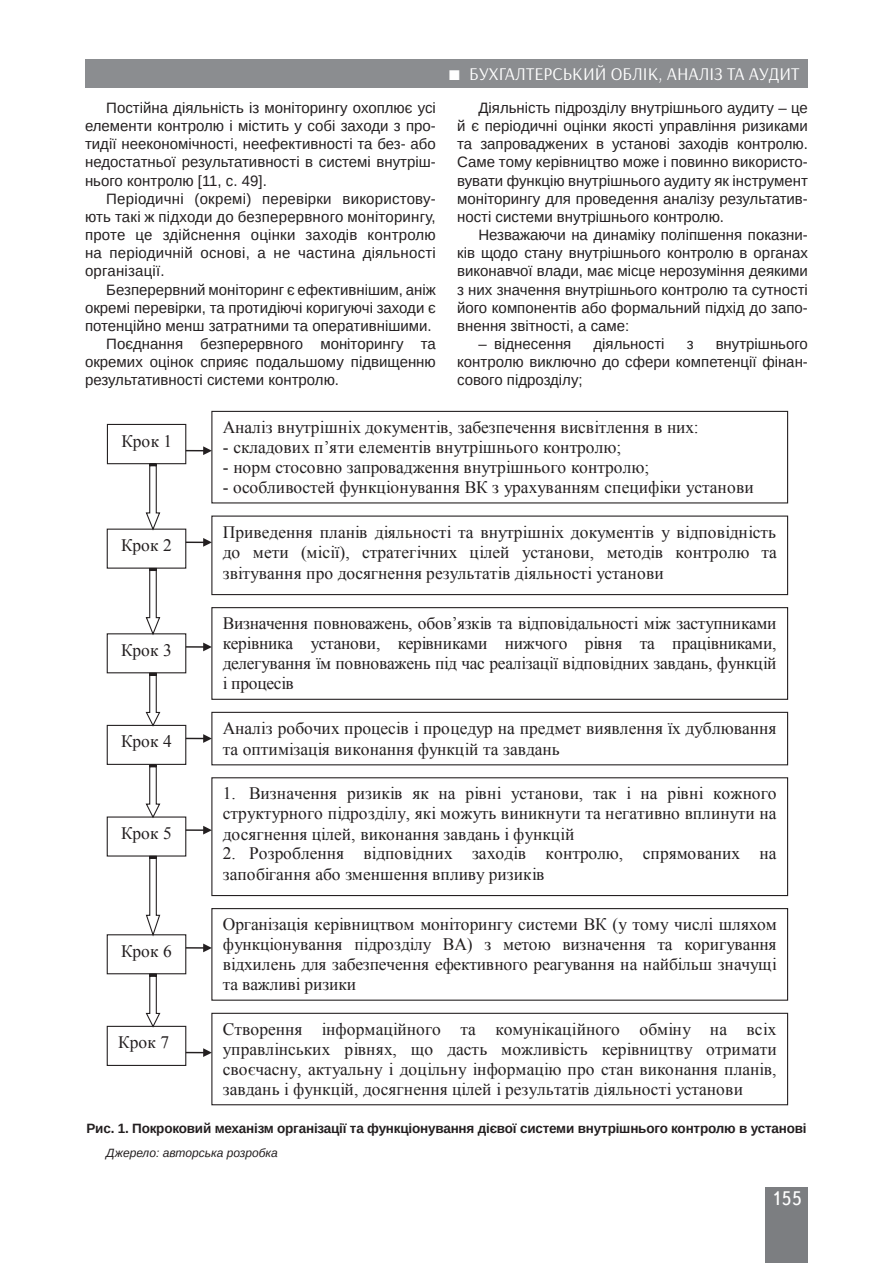
<style>
.page{position:relative;width:893px;height:1263px;background:#fff}
.page>*{position:absolute;margin:0;border:0;box-sizing:border-box;transform-origin:0 0}
.t1{font:19.5px "Ukrainian Text";color:#fff}
.t2{font:18px "Arsenal";color:#fff}
.t3{font:17.4px/20px "Times New Roman";color:#231f20;text-align:justify}
.t4{font:15px/18.1px "Arimo";color:#231f20;text-align:justify}
.t5{font:700 13.5px "Arimo";letter-spacing:-.015em;color:#231f20}
.t6{font:italic 12px "Arimo";color:#231f20}
</style>
<div class="page">
<div style="left:765px;top:1187px;width:43px;height:76px;background:#7c7e81"></div>
<div style="left:85px;top:59px;width:723px;height:29px;background:#8b8d90"></div>
<div style="left:107px;top:424px;width:79px;height:40px;border:1px solid #231f20"></div>
<img style="left:108px;top:430px;width:77px;height:28px">
<div style="left:211px;top:411px;width:577px;height:92px;border:1px solid #231f20"></div>
<div style="left:107px;top:529px;width:79px;height:40px;border:1px solid #231f20"></div>
<img style="left:108px;top:535px;width:77px;height:28px">
<div style="left:211px;top:515px;width:577px;height:80px;border:1px solid #231f20"></div>
<svg style="left:145px;top:463px;width:16px;height:68px"></svg>
<svg style="left:186px;top:446px;width:26px;height:9px"></svg>
<div style="left:107px;top:633px;width:79px;height:40px;border:1px solid #231f20"></div>
<img style="left:108px;top:640px;width:77px;height:27px">
<div style="left:211px;top:607px;width:577px;height:93px;border:1px solid #231f20"></div>
<svg style="left:145px;top:567px;width:16px;height:68px"></svg>
<div style="left:107px;top:725px;width:79px;height:40px;border:1px solid #231f20"></div>
<img style="left:108px;top:731px;width:77px;height:28px">
<div style="left:211px;top:712px;width:577px;height:53px;border:1px solid #231f20"></div>
<svg style="left:145px;top:672px;width:16px;height:55px"></svg>
<div style="left:107px;top:816px;width:79px;height:40px;border:1px solid #231f20"></div>
<img style="left:108px;top:823px;width:77px;height:27px">
<div style="left:211px;top:777px;width:577px;height:119px;border:1px solid #231f20"></div>
<svg style="left:145px;top:764px;width:16px;height:54px"></svg>
<div style="left:107px;top:934px;width:79px;height:40px;border:1px solid #231f20"></div>
<img style="left:108px;top:941px;width:77px;height:27px">
<div style="left:211px;top:908px;width:577px;height:93px;border:1px solid #231f20"></div>
<svg style="left:145px;top:855px;width:16px;height:82px"></svg>
<div style="left:107px;top:1026px;width:79px;height:40px;border:1px solid #231f20"></div>
<img style="left:108px;top:1032px;width:77px;height:28px">
<div style="left:211px;top:1013px;width:577px;height:92px;border:1px solid #231f20"></div>
<svg style="left:145px;top:973px;width:16px;height:55px"></svg>
<svg style="left:186px;top:538px;width:26px;height:9px"></svg>
<svg style="left:186px;top:643px;width:26px;height:8px"></svg>
<svg style="left:186px;top:734px;width:26px;height:9px"></svg>
<svg style="left:186px;top:826px;width:26px;height:8px"></svg>
<svg style="left:186px;top:943px;width:26px;height:9px"></svg>
<svg style="left:186px;top:1048px;width:26px;height:9px"></svg>
<p class="t4" style="left:85px;top:99px;width:352px;text-indent:21px">Постійна діяльність із моніторингу охоплює усі елементи контролю і містить у собі заходи з про&shy;тидії неекономічності, неефективності та без- або недостатньої результативності в системі внутріш&shy;нього контролю [11, с. 49].</p>
<p class="t4" style="left:85px;top:190px;width:352px;text-indent:21px">Періодичні (окремі) перевірки використову&shy;ють такі ж підходи до безперервного моніторингу, проте це здійснення оцінки заходів контролю на періодичній основі, а не частина діяльності організації.</p>
<p class="t4" style="left:106px;top:280px;width:331px">Безперервний моніторинг є ефективнішим, аніж</p>
<p class="t4" style="left:85px;top:298px;width:352px">окремі перевірки, та протидіючі коригуючі заходи є</p>
<p class="t4" style="left:85px;top:317px;width:348px">потенційно менш затратними та оперативнішими.</p>
<p class="t4" style="left:106px;top:335px;width:331px">Поєднання безперервного моніторингу та</p>
<p class="t4" style="left:85px;top:353px;width:352px">окремих оцінок сприяє подальшому підвищенню</p>
<p class="t4" style="left:85px;top:371px;width:256px">результативності системи контролю.</p>
<p class="t2" style="left:469px;top:63px;width:332px">Бухгалтерський облік, аналіз та аудит</p>
<p class="t4" style="left:457px;top:99px;width:352px;text-indent:21px">Діяльність підрозділу внутрішнього аудиту – це й є періодичні оцінки якості управління ризиками та запроваджених в установі заходів контролю.<br>Саме тому керівництво може і повинно використо&shy;вувати функцію внутрішнього аудиту як інструмент моніторингу для проведення аналізу результатив&shy;ності системи внутрішнього контролю.</p>
<p class="t4" style="left:457px;top:226px;width:352px;text-indent:21px">Незважаючи на динаміку поліпшення показни&shy;ків щодо стану внутрішнього контролю в органах виконавчої влади, має місце нерозуміння деякими з них значення внутрішнього контролю та сутності його компонентів або формальний підхід до запо&shy;внення звітності, а саме:</p>
<p class="t4" style="left:478px;top:335px;width:95px">– віднесення</p>
<p class="t4" style="left:593px;top:335px;width:73px">діяльності</p>
<p class="t4" style="left:687px;top:335px;width:8px">з</p>
<p class="t4" style="left:457px;top:335px;width:352px;text-indent:259px">внутрішнього контролю виключно до сфери компетенції фінан&shy;сового підрозділу;</p>
<p class="t3" style="left:121px;top:431px;width:52px">Крок 1</p>
<p class="t3" style="left:121px;top:535px;width:52px">Крок 2</p>
<p class="t3" style="left:121px;top:639px;width:52px">Крок 3</p>
<p class="t3" style="left:121px;top:731px;width:52px">Крок 4</p>
<p class="t3" style="left:121px;top:823px;width:52px">Крок 5</p>
<p class="t3" style="left:121px;top:941px;width:52px">Крок 6</p>
<p class="t3" style="left:223px;top:417px;width:477px">Аналіз внутрішніх документів, забезпечення висвітлення в них:</p>
<p class="t3" style="left:223px;top:437px;width:400px">- складових п’яти елементів внутрішнього контролю;</p>
<p class="t3" style="left:223px;top:457px;width:428px">- норм стосовно запровадження внутрішнього контролю;</p>
<p class="t3" style="left:223px;top:477px;width:532px">- особливостей функціонування ВК з урахуванням специфіки установи</p>
<p class="t3" style="left:223px;top:521px;width:556px;line-height:20.4px">Приведення планів діяльності та внутрішніх документів у відповідність до мети (місії), стратегічних цілей установи, методів контролю та звітування про досягнення результатів діяльності установи</p>
<p class="t3" style="left:223px;top:613px;width:555px">Визначення повноважень, обов’язків та відповідальності між заступниками керівника установи, керівниками нижчого рівня та працівниками, делегування їм повноважень під час реалізації відповідних завдань, функцій і процесів</p>
<p class="t3" style="left:223px;top:717px;width:555px;line-height:21px">Аналіз робочих процесів і процедур на предмет виявлення їх дублювання та оптимізація виконання функцій та завдань</p>
<p class="t3" style="left:223px;top:783px;width:555px">1. Визначення ризиків як на рівні установи, так і на рівні кожного структурного підрозділу, які можуть виникнути та негативно вплинути на досягнення цілей, виконання завдань і функцій</p>
<p class="t3" style="left:223px;top:843px;width:555px;line-height:21px">2. Розроблення відповідних заходів контролю, спрямованих на запобігання або зменшення впливу ризиків</p>
<p class="t3" style="left:223px;top:914px;width:555px">Організація керівництвом моніторингу системи ВК (у тому числі шляхом функціонування підрозділу ВА) з метою визначення та коригування відхилень для забезпечення ефективного реагування на найбільш значущі та важливі ризики</p>
<p class="t3" style="left:223px;top:1019px;width:555px">Створення інформаційного та комунікаційного обміну на всіх управлінських рівнях, що дасть можливість керівництву отримати своєчасну, актуальну і доцільну інформацію про стан виконання планів, завдань і функцій, досягнення цілей і результатів діяльності установи</p>
<p class="t5" style="left:87px;top:1119px;width:721px">Рис. 1. Покроковий механізм організації та функціонування дієвої системи внутрішнього контролю в установі</p>
<p class="t6" style="left:106px;top:1144px;width:173px">Джерело: авторська розробка</p>
<p class="t3" style="left:118px;top:1032px;width:52px">Крок 7</p>
<p class="t1" style="left:771px;top:1188px;width:32px">155</p>
</div>
